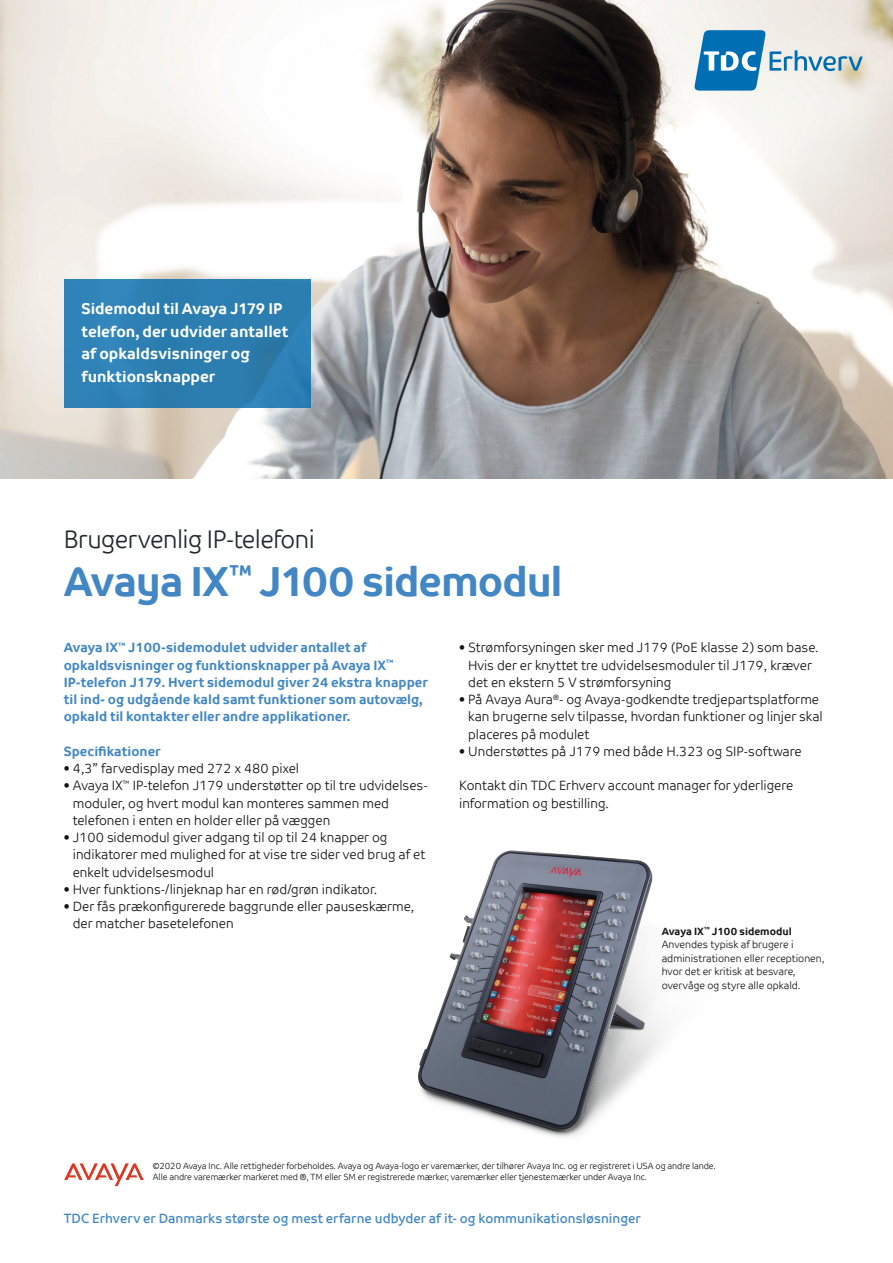
<style>
.page{position:relative;width:893px;height:1263px;background:#fff}
.page>*{position:absolute;margin:0;border:0;box-sizing:border-box;transform-origin:0 0}
.t1{font:700 42px "TDC";letter-spacing:-.025em;color:#4287c4}
.t2{font:25.5px "TDC Light";letter-spacing:-.02em;color:#23282a}
.t3{font:700 15.75px/22.5px "TDC";letter-spacing:-.005em;color:#fff}
.t4{font:13.5px/17.2px "TDC Light";color:#131413}
.t5{font:700 13.5px/17.2px "TDC";color:#4287c4}
.t6{font:13.5px "TDC";color:#4287c4}
.t7{font:10.5px/13.5px "TDC Light";color:#131413}
.t8{font:700 10.5px "TDC";color:#131413}
.t9{font:9px/11.2px "TDC Light";letter-spacing:-.01em;color:#131413}
.t10{font:300 7.8px "Gotham";letter-spacing:-.01em;color:#010305}
</style>
<div class="page">
<img style="left:418px;top:850px;width:247px;height:287px">
<img style="left:0;top:0;width:893px;height:478px">
<svg style="left:694px;top:30px;width:169px;height:61px;background:#97bed3"></svg>
<div style="left:64px;top:280px;width:246px;height:128px;background:#2c7fb2"></div>
<svg style="left:64px;top:1163px;width:80px;height:23px"></svg>
<p class="t3" style="left:81px;top:297px;width:209px">Sidemodul til Avaya J179 IP telefon, der udvider antallet af opkaldsvisninger og funktionsknapper</p>
<h2 class="t2" style="left:64px;top:524px;width:253px">Brugervenlig IP-telefoni</h2>
<h1 class="t1" style="left:64px;top:555px;width:500px">Avaya IX<sup>™</sup> J100 sidemodul</h1>
<p class="t5" style="left:64px;top:639px;width:366px">Avaya IX<sup>™</sup> J100-sidemodulet udvider antallet af opkaldsvisninger og funktionsknapper på Avaya IX<sup>™ </sup>IP-telefon J179. Hvert sidemodul giver 24 ekstra knapper til ind- og udgående kald samt funktioner som autovælg, opkald til kontakter eller andre applikationer.</p>
<p class="t5" style="left:64px;top:742px;width:99px">Specifikationer</p>
<p class="t4" style="left:64px;top:760px;width:237px">• 4,3” farvedisplay med 272 x 480 pixel</p>
<p class="t4" style="left:73px;top:777px;width:355px;text-indent:-9px">• Avaya IX<sup>™</sup> IP-telefon J179 understøtter op til tre udvidelses&shy;moduler, og hvert modul kan monteres sammen med telefonen i enten en holder eller på væggen</p>
<p class="t4" style="left:73px;top:829px;width:354px;text-indent:-9px">• J100 sidemodul giver adgang til op til 24 knapper og indikatorer med mulighed for at vise tre sider ved brug af et enkelt udvidelsesmodul</p>
<p class="t4" style="left:64px;top:881px;width:315px">• Hver funktions-/linjeknap har en rød/grøn indikator.</p>
<p class="t4" style="left:73px;top:898px;width:343px;text-indent:-9px">• Der fås prækonfigurerede baggrunde eller pauseskærme, der matcher basetelefonen</p>
<p class="t4" style="left:468px;top:639px;width:352px;text-indent:-9px">• Strømforsyningen sker med J179 (PoE klasse 2) som base.<br>Hvis der er knyttet tre udvidelsesmoduler til J179, kræver det en ekstern 5 V strømforsyning</p>
<p class="t4" style="left:468px;top:691px;width:356px;text-indent:-9px">• På Avaya Aura<sup>®</sup>- og Avaya-godkendte tredjepartsplatforme kan brugerne selv tilpasse, hvordan funktioner og linjer skal placeres på modulet</p>
<p class="t4" style="left:459px;top:743px;width:344px">• Understøttes på J179 med både H.323 og SIP-software</p>
<p class="t4" style="left:459px;top:777px;width:336px">Kontakt din TDC Erhverv account manager for yderligere information og bestilling.</p>
<p class="t8" style="left:662px;top:925px;width:132px">Avaya IX<sup>™</sup> J100 sidemodul</p>
<p class="t7" style="left:662px;top:938px;width:164px">Anvendes typisk af brugere i administrationen eller receptionen, hvor det er kritisk at besvare, overvåge og styre alle opkald.</p>
<p class="t9" style="left:153px;top:1160px;width:564px">©2020 Avaya Inc. Alle rettigheder forbeholdes. Avaya og Avaya-logo er varemærker, der tilhører Avaya Inc. og er registreret i USA og andre lande.<br>Alle andre varemærker markeret med ®, TM eller SM er registrerede mærker, varemærker eller tjenestemærker under Avaya Inc.</p>
<p class="t10" style="left:510px;top:1172px;width:42px">avaya.com</p>
<p class="t6" style="left:64px;top:1210px;width:579px">TDC Erhverv er Danmarks største og mest erfarne udbyder af it- og kommunikationsløsninger</p>
</div>
